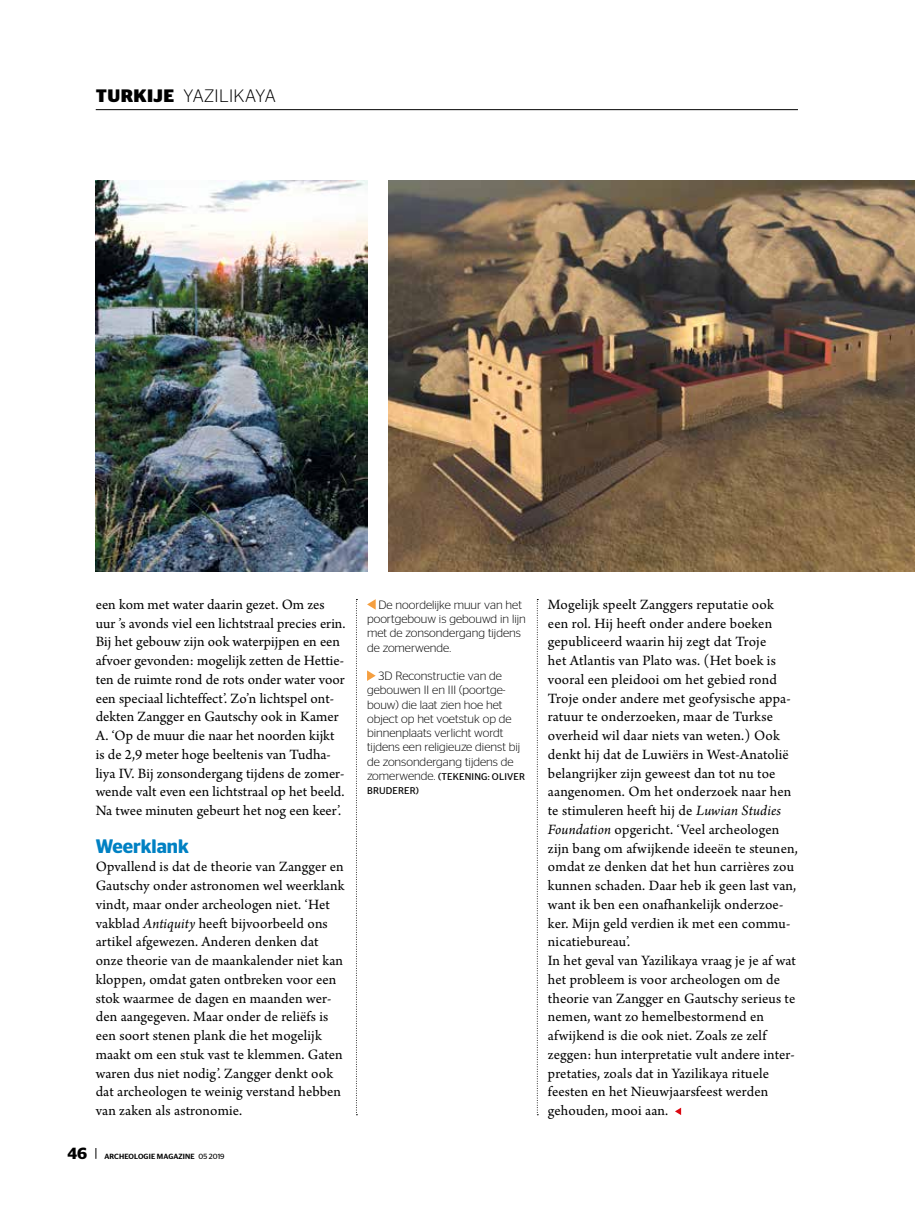
<style>
.page{position:relative;width:915px;height:1212px;background:#fff}
.page>*{position:absolute;margin:0;border:0;box-sizing:border-box;transform-origin:0 0}
.t1{font:600 19.5px "Stag Sans";color:#0081c3;scale:.95 1}
.t2{font:300 18px "Stag Sans";letter-spacing:.02em;color:#000}
.t3{font:15px/18.8px "Arno Pro";letter-spacing:.005em;color:#000}
.t4{font:300 12px/14.2px "Stag Sans";color:#000}
.t5{font:9.75px/14.2px "Stag Sans";letter-spacing:.02em;color:#000}
.t6{font:500 7.5px "Stag Sans";letter-spacing:.02em;color:#000}
.s1{font-weight:700}
.s2{font-style:italic}
.s3{font-weight:600;font-size:16.2px}
.s4{font-weight:400}
.s5{font-weight:300;font-size:12px}
</style>
<div class="page">
<hr style="left:96px;top:109px;width:701px;height:1px;background:#000">
<svg style="left:536px;top:599px;width:2px;height:516px"></svg>
<svg style="left:356px;top:599px;width:1px;height:516px"></svg>
<img style="left:388px;top:181px;width:526px;height:390px">
<img style="left:96px;top:181px;width:271px;height:390px">
<svg style="left:675px;top:1107px;width:6px;height:8px"></svg>
<svg style="left:367px;top:599px;width:8px;height:11px"></svg>
<svg style="left:367px;top:670px;width:8px;height:11px"></svg>
<p class="t2" style="left:96px;top:86px;width:181px"><span class="s1">TURKIJE</span> YAZILIKAYA</p>
<p class="t3" style="left:96px;top:596px;width:251px">een kom met water daarin gezet. Om zes uur ’s avonds viel een lichtstraal precies erin.<br>Bij het gebouw zijn ook waterpijpen en een afvoer gevonden: mogelijk zetten de Hettie&shy;ten de ruimte rond de rots onder water voor een speciaal lichteffect’. Zo’n lichtspel ont&shy;dekten Zangger en Gautschy ook in Kamer A. ‘Op de muur die naar het noorden kijkt is de 2,9 meter hoge beeltenis van Tudha&shy;liya IV. Bij zonsondergang tijdens de zomer&shy;wende valt even een lichtstraal op het beeld.<br>Na twee minuten gebeurt het nog een keer’.</p>
<h1 class="t1" style="left:96px;top:834px;width:99px">Weerklank</h1>
<p class="t3" style="left:96px;top:858px;width:250px">Opvallend is dat de theorie van Zangger en Gautschy onder astronomen wel weerklank vindt, maar onder archeologen niet. ‘Het vakblad <span class="s2">Antiquity</span> heeft bijvoorbeeld ons artikel afgewezen. Anderen denken dat onze theorie van de maankalender niet kan kloppen, omdat gaten ontbreken voor een stok waarmee de dagen en maanden wer&shy;den aangegeven. Maar onder de reliëfs is een soort stenen plank die het mogelijk maakt om een stuk vast te klemmen. Gaten waren dus niet nodig’. Zangger denkt ook dat archeologen te weinig verstand hebben van zaken als astronomie.</p>
<p class="t6" style="left:67px;top:1152px;width:159px"><span class="s3">46</span> ARCHEOLOGIE MAGAZINE <span class="s4">05 2019</span></p>
<p class="t4" style="left:367px;top:597px;width:160px;text-indent:12px">De noordelijke muur van het poortgebouw is gebouwd in lijn met de zonsondergang tijdens de zomerwende.</p>
<p class="t4" style="left:367px;top:669px;width:155px;text-indent:12px">3D Reconstructie van de gebouwen II en III (poortge&shy;bouw) die laat zien hoe het object op het voetstuk op de binnenplaats verlicht wordt tijdens een religieuze dienst bij de zonsondergang tijdens de</p>
<p class="t5" style="left:367px;top:769px;width:159px"><span class="s5">zomerwende.</span> (TEKENING: OLIVER<br>BRUDERER)</p>
<p class="t3" style="left:547px;top:596px;width:251px">Mogelijk speelt Zanggers reputatie ook<br>een rol. Hij heeft onder andere boeken gepubliceerd waarin hij zegt dat Troje<br>het Atlantis van Plato was. (Het boek is vooral een pleidooi om het gebied rond Troje onder andere met geofysische appa&shy;ratuur te onderzoeken, maar de Turkse overheid wil daar niets van weten.) Ook denkt hij dat de Luwiërs in West-Anatolië belangrijker zijn geweest dan tot nu toe aangenomen. Om het onderzoek naar hen te stimuleren heeft hij de <span class="s2">Luwian Studies Foundation</span> opgericht. ‘Veel archeologen zijn bang om afwijkende ideeën te steunen, omdat ze denken dat het hun carrières zou kunnen schaden. Daar heb ik geen last van, want ik ben een onafhankelijk onderzoe&shy;ker. Mijn geld verdien ik met een commu&shy;nicatiebureau’.<br>In het geval van Yazilikaya vraag je je af wat het probleem is voor archeologen om de theorie van Zangger en Gautschy serieus te nemen, want zo hemelbestormend en afwijkend is die ook niet. Zoals ze zelf zeggen: hun interpretatie vult andere inter&shy;pretaties, zoals dat in Yazilikaya rituele feesten en het Nieuwjaarsfeest werden gehouden, mooi aan.</p>
</div>
